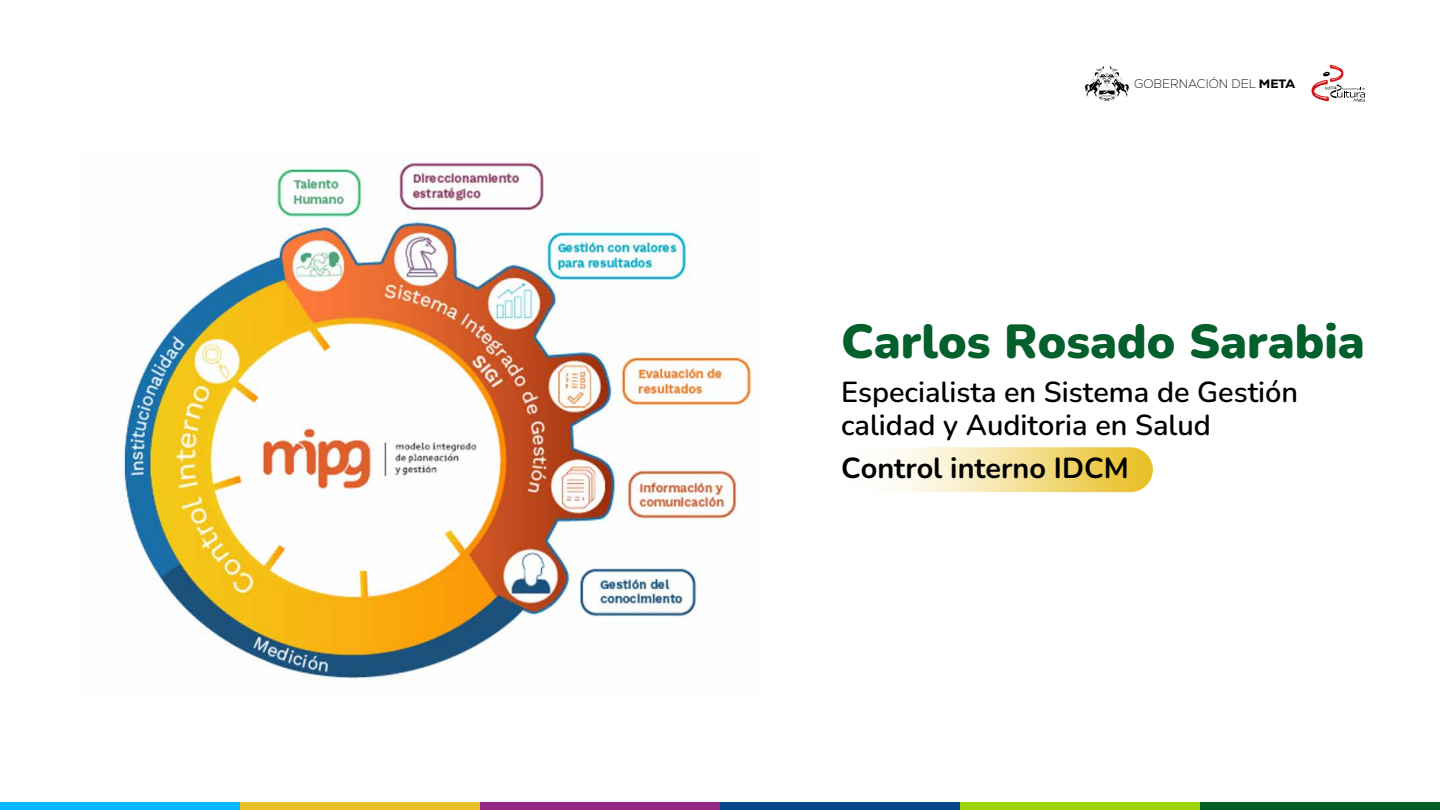
<style>
.page{position:relative;width:1440px;height:810px;background:#fff}
.page>*{position:absolute;margin:0;border:0;box-sizing:border-box;transform-origin:0 0}
.t1{font:900 47.62px "Nunito";color:#035f2c}
.t2{font:600 28.88px/33.2px "Nunito";color:#000}
.t3{font:700 28.88px "Nunito";color:#000}
.t4{font:200 12.38px "Nexa";color:#000}
.s1{font-weight:800}
</style>
<div class="page">
<svg style="left:1085px;top:66px;width:44px;height:35px"></svg>
<svg style="left:1311px;top:65px;width:54px;height:37px"></svg>
<div style="left:1200px;top:802px;width:240px;height:8px;background:#005e24"></div>
<div style="left:960px;top:802px;width:240px;height:8px;background:#9dd509"></div>
<div style="left:720px;top:802px;width:240px;height:8px;background:#03478b"></div>
<div style="left:480px;top:802px;width:240px;height:8px;background:#962984"></div>
<div style="left:240px;top:802px;width:240px;height:8px;background:#e9c028"></div>
<div style="left:0;top:802px;width:240px;height:8px;background:#05b7ff"></div>
<div style="left:842px;top:447px;width:311px;height:45px;background:linear-gradient(to right,#fff,#e9c12c);border-radius:22px"></div>
<img style="left:122px;top:159px;width:634px;height:520px">
<p class="t4" style="left:1134px;top:77px;width:162px">GOBERNACIÓN DEL <span class="s1">META</span></p>
<h1 class="t1" style="left:841px;top:308px;width:525px">Carlos Rosado Sarabia</h1>
<p class="t2" style="left:841px;top:374px;width:459px">Especialista en Sistema de Gestión calidad y Auditoria en Salud</p>
<p class="t3" style="left:841px;top:448px;width:289px">Control interno IDCM</p>
</div>
